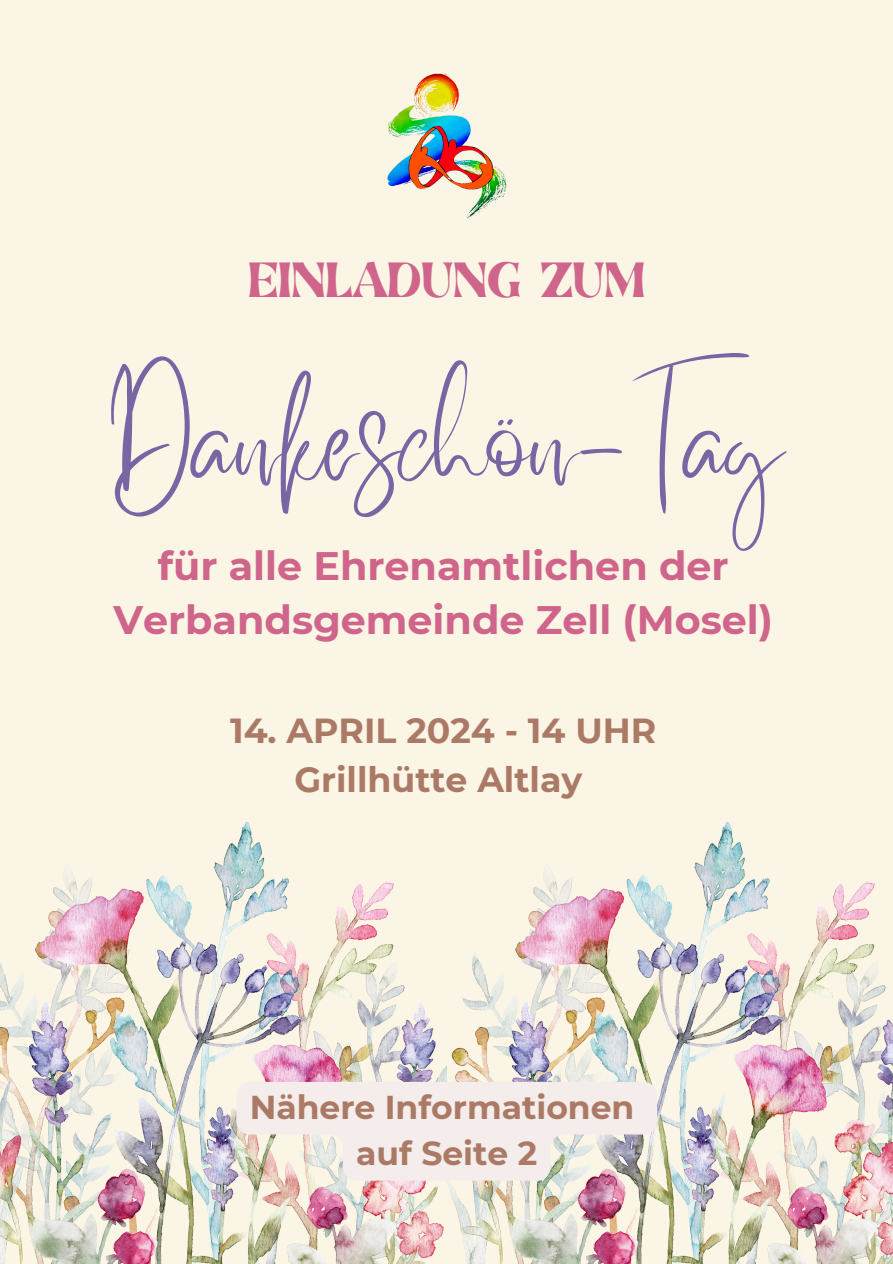
<style>
.page{position:relative;width:893px;height:1264px;background:#fff}
.page>*{position:absolute;margin:0;border:0;box-sizing:border-box;transform-origin:0 0}
.t1{font:99.15px "Better Saturday";color:#7964a4}
.t2{font:700 39.75px/54px "Montserrat";color:#cf658a;text-align:center}
.t3{font:39.75px "Brasika Display";color:#cf658a}
.t4{font:700 34.65px "Montserrat";color:#ab7a66}
.t5{font:700 33px/46.2px "Montserrat";color:#ab7a66;text-align:center}
</style>
<div class="page">
<div style="left:0;top:0;width:892px;height:1263px;background:#fbf5e6"></div>
<img style="left:0;top:822px;width:892px;height:441px">
<img style="left:388px;top:73px;width:118px;height:146px">
<svg style="left:236px;top:1081px;width:421px;height:99px"></svg>
<h2 class="t3" style="left:248px;top:249px;width:398px">EINLADUNG ZUM</h2>
<p class="t1" style="left:108px;top:424px;width:678px">Dankeschön-Tag</p>
<p class="t2" style="left:113px;top:538px;width:661px">für alle Ehrenamtlichen der<br>Verbandsgemeinde Zell (Mosel)</p>
<h3 class="t4" style="left:230px;top:709px;width:427px">14. APRIL 2024 - 14 UHR</h3>
<p class="t4" style="left:294px;top:758px;width:289px">Grillhütte Altlay</p>
<h3 class="t5" style="left:250px;top:1083px;width:386px">Nähere Informationen auf Seite 2</h3>
</div>
